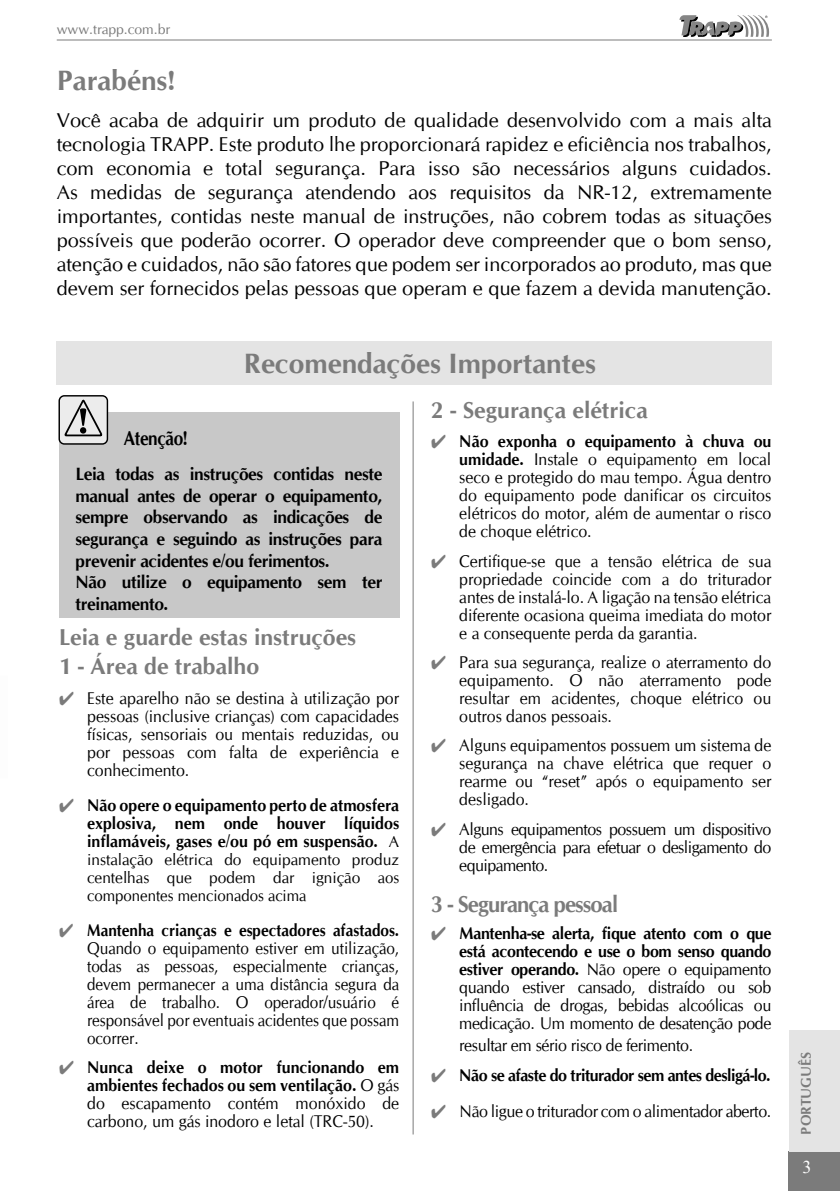
<style>
.page{position:relative;width:840px;height:1191px;background:#fff}
.page>*{position:absolute;margin:0;border:0;box-sizing:border-box;transform-origin:0 0}
.t1{font:700 28px "CG Omega";color:#7b7b7b}
.t2{font:700 23px/29.4px "CG Omega";color:#7b7b7b}
.t3{font:700 23px "CG Omega";letter-spacing:-.04em;color:#7b7b7b;scale:.96 1}
.t4{font:700 20.2px "CG Omega";letter-spacing:-.02em;color:#000;scale:.85 1}
.t5{font:20px/24px "CG Omega";color:#000;text-align:justify}
.t6{font:18px "Times New Roman";color:#fff}
.t7{font:700 17.8px/21.6px "CG Omega";letter-spacing:-.02em;color:#000}
.t8{font:17px/18px "CG Omega";color:#000;text-align:justify;scale:.94 1}
.t9{font:17px/18px "CG Omega";color:#000;text-align:justify;scale:.9 1}
.t10{font:700 17px/18px "CG Omega";color:#000;text-align:justify;scale:.94 1}
.t11{font:17px "CG Omega";letter-spacing:-.02em;color:#000;scale:.94 1}
.t12{font:700 17px "CG Omega";letter-spacing:-.03em;color:#000;scale:.94 1}
.t13{font:700 17px "CG Omega";color:#000;scale:.9 1}
.t14{font:16px/18px "CG Omega";color:#000;text-align:justify}
.t15{font:14px "CG Omega";color:#7b7b7b}
.t16{font:700 14px "CG Omega";color:#7b7b7b}
.s1{font-weight:400;font-size:16px}
.s2{font-weight:700}
</style>
<div class="page">
<div style="left:788px;top:1151px;width:51px;height:40px;background:#7b7b7b"></div>
<div style="left:788px;top:1029px;width:51px;height:122px;background:#e4e4e4"></div>
<hr style="left:57px;top:40px;width:714px;height:1px;background:#7a7a7a">
<svg style="left:679px;top:15px;width:89px;height:22px"></svg>
<div style="left:57px;top:342px;width:714px;height:43px;background:#e4e4e4"></div>
<div style="left:58px;top:412px;width:341px;height:206px;background:#c8c8c8"></div>
<div style="left:59px;top:396px;width:48px;height:48px;background:#ececec;border-radius:5px"></div>
<div style="left:58px;top:395px;width:50px;height:50px;border:1px solid #000;border-radius:5px"></div>
<svg style="left:64px;top:399px;width:38px;height:38px"></svg>
<hr style="left:412px;top:401px;width:1px;height:733px;background:#7a7a7a">
<p class="t15" style="left:57px;top:20px;width:115px">www.trapp.com.br</p>
<h1 class="t1" style="left:57px;top:62px;width:120px">Parabéns!</h1>
<p class="t5" style="left:57px;top:108px;width:716px">Você acaba de adquirir um produto de qualidade desenvolvido com a mais alta tecnologia TRAPP. Este produto lhe proporcionará rapidez e eficiência nos trabalhos, com economia e total segurança. Para isso são necessários alguns cuidados.<br>As medidas de segurança atendendo aos requisitos da NR-12, extremamente importantes, contidas neste manual de instruções, não cobrem todas as situações possíveis que poderão ocorrer. O operador deve compreender que o bom senso, atenção e cuidados, não são fatores que podem ser incorporados ao produto, mas que devem ser fornecidos pelas pessoas que operam e que fazem a devida manutenção.</p>
<h1 class="t1" style="left:244px;top:346px;width:353px">Recomendações Importantes</h1>
<p class="t4" style="left:124px;top:425px;width:77px">Atenção!</p>
<p class="t7" style="left:75px;top:463px;width:308px">Leia todas as instruções contidas neste manual antes de operar o equipamento, sempre observando as indicações de segurança e seguindo as instruções para prevenir acidentes e/ou ferimentos.<br>Não utilize o equipamento sem ter treinamento.</p>
<h2 class="t2" style="left:59px;top:622px;width:299px">Leia e guarde estas instruções<br>1 - Área de trabalho</h2>
<p class="t8" style="left:87px;top:689px;width:333px">Este aparelho não se destina à utilização por pessoas (inclusive crianças) com capacidades físicas, sensoriais ou mentais reduzidas, ou por pessoas com falta de experiência e conhecimento.</p>
<p class="t10" style="left:87px;top:796px;width:333px">Não opere o equipamento perto de atmosfera explosiva, nem onde houver líquidos inflamáveis, gases e/ou pó em suspensão. <span class="s1">A</span></p>
<p class="t14" style="left:87px;top:850px;width:313px">instalação elétrica do equipamento produz centelhas que podem dar ignição aos componentes mencionados acima</p>
<p class="t13" style="left:87px;top:919px;width:348px">Mantenha crianças e espectadores afastados.</p>
<p class="t9" style="left:87px;top:939px;width:348px">Quando o equipamento estiver em utilização, todas as pessoas, especialmente crianças, devem permanecer a uma distância segura da área de trabalho. O operador/usuário é responsável por eventuais acidentes que possam ocorrer.</p>
<p class="t8" style="left:87px;top:1058px;width:333px"><span class="s2">Nunca deixe o motor funcionando em ambientes fechados ou sem ventilação.</span> O gás do escapamento contém monóxido de carbono, um gás inodoro e letal (TRC-50).</p>
<h2 class="t2" style="left:430px;top:395px;width:218px">2 - Segurança elétrica</h2>
<p class="t8" style="left:459px;top:432px;width:333px"><span class="s2">Não exponha o equipamento à chuva ou umidade.</span> Instale o equipamento em local seco e protegido do mau tempo. Água dentro do equipamento pode danificar os circuitos elétricos do motor, além de aumentar o risco de choque elétrico.</p>
<p class="t8" style="left:459px;top:552px;width:333px">Certifique-se que a tensão elétrica de sua propriedade coincide com a do triturador antes de instalá-lo. A ligação na tensão elétrica diferente ocasiona queima imediata do motor e a consequente perda da garantia.</p>
<p class="t8" style="left:459px;top:653px;width:333px">Para sua segurança, realize o aterramento do equipamento. O não aterramento pode resultar em acidentes, choque elétrico ou outros danos pessoais.</p>
<p class="t8" style="left:459px;top:736px;width:333px">Alguns equipamentos possuem um sistema de segurança na chave elétrica que requer o rearme ou “reset” após o equipamento ser desligado.</p>
<p class="t8" style="left:459px;top:820px;width:333px">Alguns equipamentos possuem um dispositivo de emergência para efetuar o desligamento do equipamento.</p>
<h2 class="t3" style="left:430px;top:890px;width:196px">3 - Segurança pessoal</h2>
<p class="t8" style="left:459px;top:924px;width:333px"><span class="s2">Mantenha-se alerta, fique atento com o que está acontecendo e use o bom senso quando estiver operando.</span> Não opere o equipamento quando estiver cansado, distraído ou sob influência de drogas, bebidas alcoólicas ou medicação. Um momento de desatenção pode</p>
<p class="t11" style="left:459px;top:1034px;width:250px">resultar em sério risco de ferimento.</p>
<p class="t12" style="left:459px;top:1064px;width:332px">Não se afaste do triturador sem antes desligá-lo.</p>
<p class="t11" style="left:459px;top:1101px;width:333px">Não ligue o triturador com o alimentador aberto.</p>
<p class="t16" style="left:796px;top:1134px;width:84px;rotate:-90deg">PORTUGUÊS</p>
<p class="t6" style="left:802px;top:1154px;width:10px">3</p>
</div>
